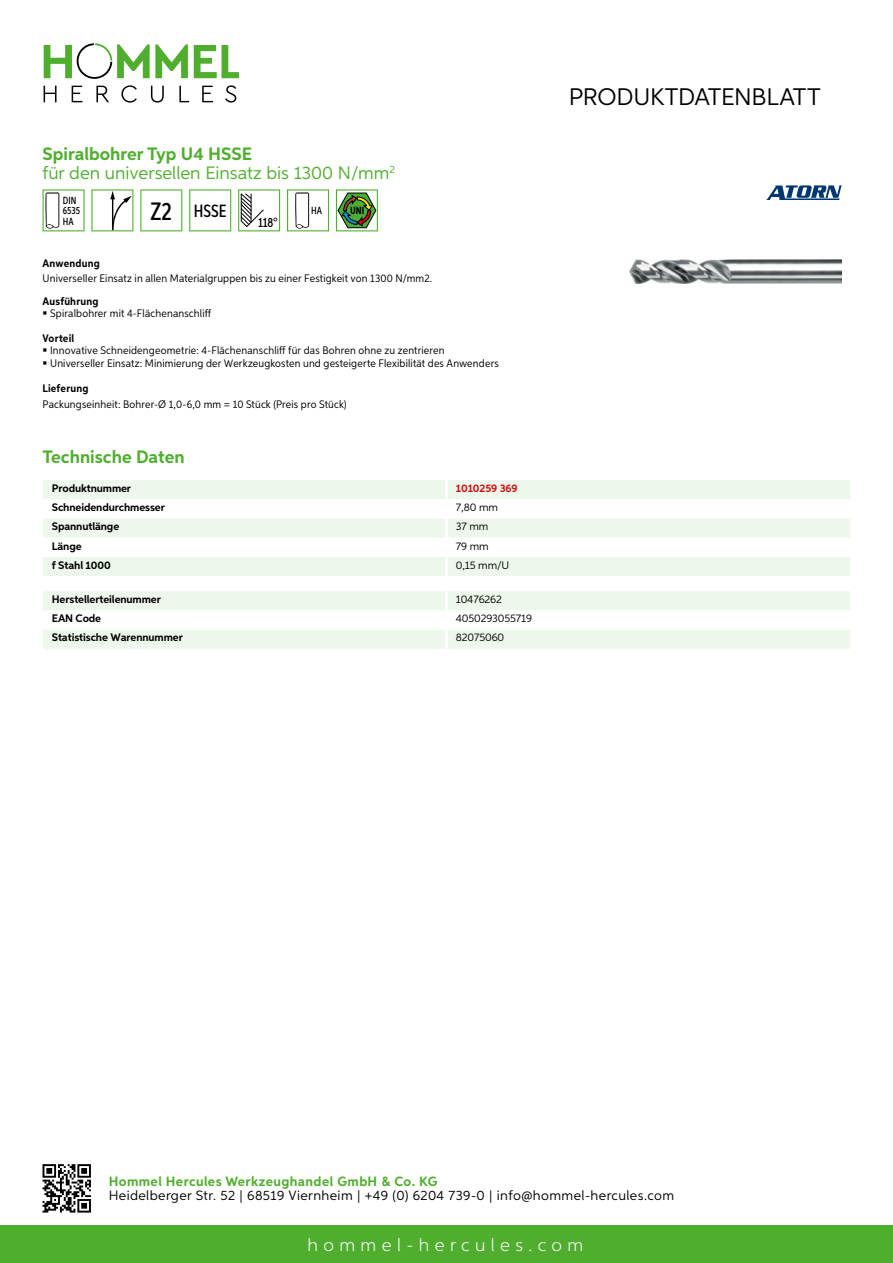
<style>
.page{position:relative;width:893px;height:1263px;background:#fff}
.page>*{position:absolute;margin:0;border:0;box-sizing:border-box;transform-origin:0 0}
.t1{font:24px "Aspira";letter-spacing:-.01em;color:#000}
.t2{font:18px/19.8px "Aspira";color:#50ae2f}
.t3{font:300 18px "Aspira";letter-spacing:.3em;color:#fff}
.t4{font:700 18px "Aspira";color:#50ae2f}
.t5{font:500 17.85px "Aspira XX Nar";color:#000}
.t6{font:13.5px "Aspira";letter-spacing:.03em;color:#000}
.t7{font:700 13.5px "Aspira";letter-spacing:.03em;color:#50ae2f}
.t8{font:500 13.35px "Aspira XX Nar";color:#000}
.t9{font:10.95px/12.8px "Aspira Nar";letter-spacing:.015em;color:#000}
.t10{font:700 10.95px "Aspira";letter-spacing:-.01em;color:#000}
.t11{font:10.95px "Aspira";letter-spacing:-.01em;color:#000}
.t12{font:700 10.95px "Aspira Nar";letter-spacing:.02em;color:#000}
.t13{font:700 10.95px "Aspira";letter-spacing:-.01em;color:#cd1013}
.t14{font:500 10.35px/10.4px "Aspira XX Nar";color:#000}
.t15{font:700 10.35px "Aspira XX Nar";color:#000}
.s1{font-weight:700}
.s2{font-size:25.2px}
</style>
<div class="page">
<div style="left:0;top:1226px;width:893px;height:37px;background:#50ae2f"></div>
<svg style="left:43px;top:1164px;width:48px;height:48px"></svg>
<svg style="left:194px;top:45px;width:45px;height:33px"></svg>
<svg style="left:44px;top:43px;width:144px;height:36px"></svg>
<svg style="left:44px;top:86px;width:13px;height:16px"></svg>
<svg style="left:72px;top:86px;width:10px;height:16px"></svg>
<svg style="left:96px;top:86px;width:13px;height:16px"></svg>
<svg style="left:121px;top:85px;width:16px;height:18px"></svg>
<svg style="left:151px;top:86px;width:13px;height:17px"></svg>
<svg style="left:179px;top:86px;width:10px;height:16px"></svg>
<svg style="left:202px;top:86px;width:11px;height:16px"></svg>
<svg style="left:225px;top:85px;width:11px;height:18px"></svg>
<div style="left:43px;top:480px;width:807px;height:96px;background:#eef7eb"></div>
<svg style="left:43px;top:499px;width:807px;height:58px"></svg>
<hr style="left:445px;top:480px;width:3px;height:19px;background:#fff">
<hr style="left:445px;top:499px;width:3px;height:19px;background:#fff">
<hr style="left:445px;top:518px;width:3px;height:20px;background:#fff">
<hr style="left:445px;top:538px;width:3px;height:19px;background:#fff">
<hr style="left:445px;top:557px;width:3px;height:19px;background:#fff">
<svg style="left:43px;top:591px;width:807px;height:58px"></svg>
<hr style="left:445px;top:630px;width:3px;height:19px;background:#fff">
<svg style="left:43px;top:189px;width:42px;height:42px"></svg>
<svg style="left:91px;top:189px;width:42px;height:42px"></svg>
<svg style="left:140px;top:189px;width:42px;height:42px"></svg>
<svg style="left:189px;top:189px;width:42px;height:42px"></svg>
<svg style="left:238px;top:189px;width:42px;height:42px"></svg>
<svg style="left:287px;top:189px;width:42px;height:42px"></svg>
<svg style="left:336px;top:189px;width:42px;height:42px"></svg>
<img style="left:629px;top:259px;width:213px;height:24px">
<svg style="left:766px;top:185px;width:76px;height:15px"></svg>
<h2 class="t2" style="left:43px;top:143px;width:354px"><span class="s1">Spiralbohrer Typ U4 HSSE<br></span>für den universellen Einsatz bis 1300 N/mm<sup>2</sup></h2>
<p class="t14" style="left:63px;top:195px;width:19px">DIN<br>6535<br>HA</p>
<h3 class="t5" style="left:151px;top:200px;width:77px"><span class="s2">Z2</span> HSSE</h3>
<p class="t8" style="left:258px;top:215px;width:21px">118°</p>
<p class="t14" style="left:311px;top:205px;width:12px">HA</p>
<p class="t15" style="left:350px;top:205px;width:16px">UNI</p>
<p class="t12" style="left:43px;top:257px;width:59px">Anwendung</p>
<p class="t9" style="left:43px;top:272px;width:391px">Universeller Einsatz in allen Materialgruppen bis zu einer Festigkeit von 1300 N/mm2.</p>
<p class="t12" style="left:43px;top:294px;width:58px">Ausführung</p>
<p class="t9" style="left:50px;top:307px;width:163px">Spiralbohrer mit 4-Flächenanschliff</p>
<p class="t12" style="left:43px;top:331px;width:33px">Vorteil</p>
<p class="t9" style="left:50px;top:344px;width:450px">Innovative Schneidengeometrie: 4-Flächenanschliff für das Bohren ohne zu zentrieren<br>Universeller Einsatz: Minimierung der Werkzeugkosten und gesteigerte Flexibilität des Anwenders</p>
<p class="t12" style="left:43px;top:382px;width:47px">Lieferung</p>
<p class="t9" style="left:43px;top:397px;width:306px">Packungseinheit: Bohrer-Ø 1,0-6,0 mm = 10 Stück (Preis pro Stück)</p>
<h2 class="t4" style="left:43px;top:446px;width:144px">Technische Daten</h2>
<p class="t10" style="left:52px;top:482px;width:81px">Produktnummer</p>
<p class="t13" style="left:456px;top:482px;width:63px">1010259 369</p>
<p class="t10" style="left:52px;top:501px;width:115px">Schneidendurchmesser</p>
<p class="t11" style="left:456px;top:501px;width:44px">7,80 mm</p>
<p class="t10" style="left:52px;top:520px;width:69px">Spannutlänge</p>
<p class="t11" style="left:456px;top:520px;width:34px">37 mm</p>
<p class="t10" style="left:52px;top:539px;width:31px">Länge</p>
<p class="t11" style="left:456px;top:539px;width:34px">79 mm</p>
<p class="t10" style="left:52px;top:558px;width:60px">f Stahl 1000</p>
<p class="t11" style="left:456px;top:558px;width:53px">0,15 mm/U</p>
<p class="t10" style="left:52px;top:593px;width:111px">Herstellerteilenummer</p>
<p class="t11" style="left:456px;top:593px;width:48px">10476262</p>
<p class="t10" style="left:52px;top:612px;width:51px">EAN Code</p>
<p class="t11" style="left:456px;top:612px;width:78px">4050293055719</p>
<p class="t10" style="left:52px;top:631px;width:132px">Statistische Warennummer</p>
<p class="t11" style="left:456px;top:631px;width:50px">82075060</p>
<h1 class="t1" style="left:569px;top:82px;width:253px">Produktdatenblatt</h1>
<p class="t7" style="left:109px;top:1172px;width:330px">Hommel Hercules Werkzeughandel GmbH &amp; Co. KG</p>
<p class="t6" style="left:109px;top:1187px;width:567px">Heidelberger Str. 52 | 68519 Viernheim | +49 (0) 6204 739-0 | info@hommel-hercules.com</p>
<h2 class="t3" style="left:307px;top:1234px;width:277px">hommel-hercules.com</h2>
</div>
